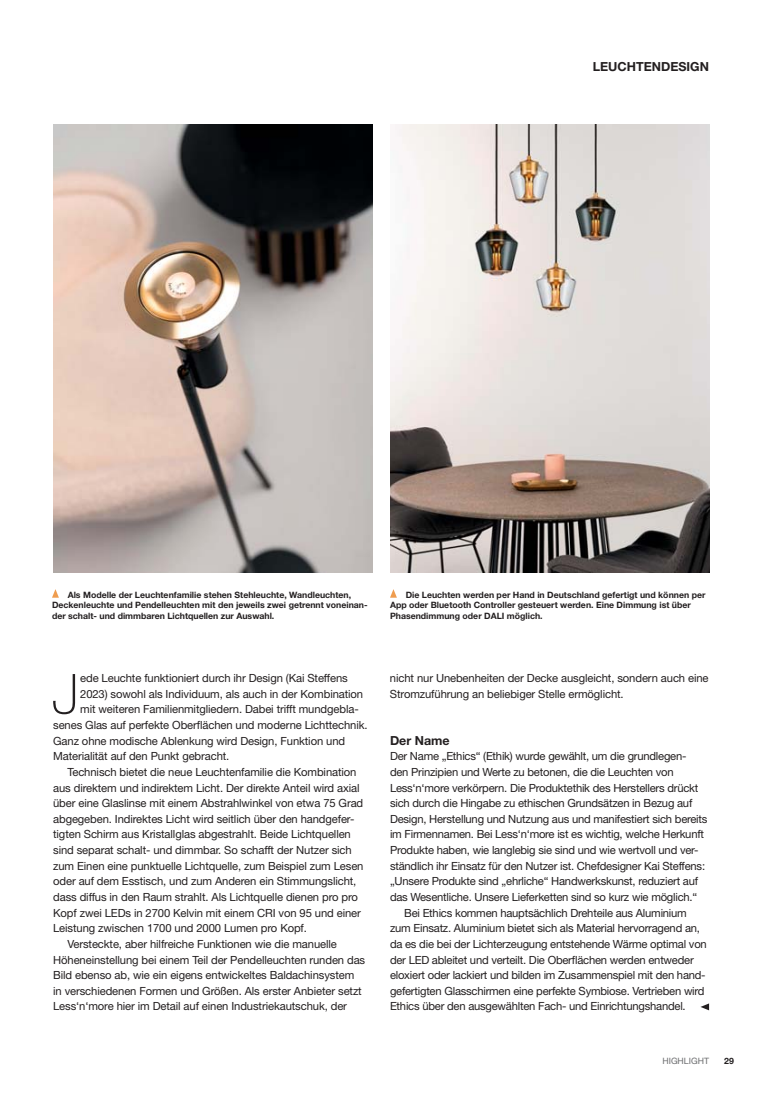
<style>
.page{position:relative;width:780px;height:1099px;background:#fff}
.page>*{position:absolute;margin:0;border:0;box-sizing:border-box;transform-origin:0 0}
.t1{font:100 55px "Helvetica Neue LT Std";color:#231f20}
.t2{font:700 12.5px "Helvetica Neue LT Std";color:#231f20}
.t3{font:11.25px/15.6px "Helvetica Neue LT Std";letter-spacing:-.01em;color:#231f20}
.t4{font:700 8.75px/10.5px "Helvetica Neue LT Std";color:#231f20}
.t5{font:8.75px "Helvetica Neue LT Std";color:#6d6e70}
</style>
<div class="page">
<svg style="left:700px;top:1003px;width:9px;height:7px"></svg>
<svg style="left:52px;top:589px;width:7px;height:8px"></svg>
<svg style="left:390px;top:589px;width:7px;height:8px"></svg>
<img style="left:390px;top:124px;width:319px;height:448px">
<img style="left:53px;top:124px;width:319px;height:448px">
<p class="t2" style="left:592px;top:62px;width:118px">LEUCHTENDESIGN</p>
<p class="t4" style="left:52px;top:590px;width:317px;text-indent:16px">Als Modelle der Leuchtenfamilie stehen Stehleuchte, Wandleuchten,<br>Deckenleuchte und Pendelleuchten mit den jeweils zwei getrennt voneinan&shy;der schalt- und dimmbaren Lichtquellen zur Auswahl.</p>
<p class="t4" style="left:390px;top:590px;width:317px;text-indent:16px">Die Leuchten werden per Hand in Deutschland gefertigt und können per<br>App oder Bluetooth Controller gesteuert werden. Eine Dimmung ist über<br>Phasendimmung oder DALI möglich.</p>
<h1 class="t1" style="left:52px;top:674px;width:28px">J</h1>
<p class="t3" style="left:80px;top:671px;width:269px">ede Leuchte funktioniert durch ihr Design (Kai Steffens</p>
<p class="t3" style="left:80px;top:687px;width:284px">2023) sowohl als Individuum, als auch in der Kombination</p>
<p class="t3" style="left:80px;top:703px;width:280px">mit weiteren Familienmitgliedern. Dabei trifft mundgebla-</p>
<p class="t3" style="left:53px;top:718px;width:316px">senes Glas auf perfekte Oberflächen und moderne Lichttechnik.</p>
<p class="t3" style="left:53px;top:734px;width:293px">Ganz ohne modische Ablenkung wird Design, Funktion und</p>
<p class="t3" style="left:53px;top:749px;width:178px">Materialität auf den Punkt gebracht.</p>
<p class="t3" style="left:67px;top:765px;width:291px">Technisch bietet die neue Leuchtenfamilie die Kombination</p>
<p class="t3" style="left:53px;top:781px;width:308px">aus direktem und indirektem Licht. Der direkte Anteil wird axial</p>
<p class="t3" style="left:53px;top:796px;width:311px">über eine Glaslinse mit einem Abstrahlwinkel von etwa 75 Grad</p>
<p class="t3" style="left:53px;top:812px;width:303px">abgegeben. Indirektes Licht wird seitlich über den handgefer-</p>
<p class="t3" style="left:53px;top:828px;width:299px">tigten Schirm aus Kristallglas abgestrahlt. Beide Lichtquellen</p>
<p class="t3" style="left:53px;top:843px;width:300px">sind separat schalt- und dimmbar. So schafft der Nutzer sich</p>
<p class="t3" style="left:53px;top:859px;width:312px">zum Einen eine punktuelle Lichtquelle, zum Beispiel zum Lesen</p>
<p class="t3" style="left:53px;top:874px;width:305px">oder auf dem Esstisch, und zum Anderen ein Stimmungslicht,</p>
<p class="t3" style="left:53px;top:890px;width:306px">dass diffus in den Raum strahlt. Als Lichtquelle dienen pro pro</p>
<p class="t3" style="left:53px;top:906px;width:309px">Kopf zwei LEDs in 2700 Kelvin mit einem CRI von 95 und einer</p>
<p class="t3" style="left:53px;top:921px;width:255px">Leistung zwischen 1700 und 2000 Lumen pro Kopf.</p>
<p class="t3" style="left:67px;top:937px;width:271px">Versteckte, aber hilfreiche Funktionen wie die manuelle</p>
<p class="t3" style="left:53px;top:953px;width:313px">Höheneinstellung bei einem Teil der Pendelleuchten runden das</p>
<p class="t3" style="left:53px;top:968px;width:303px">Bild ebenso ab, wie ein eigens entwickeltes Baldachinsystem</p>
<p class="t3" style="left:53px;top:984px;width:310px">in verschiedenen Formen und Größen. Als erster Anbieter setzt</p>
<p class="t3" style="left:53px;top:999px;width:295px">Less‘n‘more hier im Detail auf einen Industriekautschuk, der</p>
<p class="t3" style="left:390px;top:671px;width:320px">nicht nur Unebenheiten der Decke ausgleicht, sondern auch eine<br>Stromzuführung an beliebiger Stelle ermöglicht.</p>
<p class="t2" style="left:390px;top:735px;width:61px">Der Name</p>
<p class="t3" style="left:390px;top:749px;width:298px">Der Name „Ethics“ (Ethik) wurde gewählt, um die grundlegen-</p>
<p class="t3" style="left:390px;top:765px;width:285px">den Prinzipien und Werte zu betonen, die die Leuchten von</p>
<p class="t3" style="left:390px;top:781px;width:310px">Less‘n‘more verkörpern. Die Produktethik des Herstellers drückt</p>
<p class="t3" style="left:390px;top:796px;width:304px">sich durch die Hingabe zu ethischen Grundsätzen in Bezug auf</p>
<p class="t3" style="left:390px;top:812px;width:319px">Design, Herstellung und Nutzung aus und manifestiert sich bereits</p>
<p class="t3" style="left:390px;top:828px;width:315px">im Firmennamen. Bei Less‘n‘more ist es wichtig, welche Herkunft</p>
<p class="t3" style="left:390px;top:843px;width:310px">Produkte haben, wie langlebig sie sind und wie wertvoll und ver-</p>
<p class="t3" style="left:390px;top:859px;width:316px">ständlich ihr Einsatz für den Nutzer ist. Chefdesigner Kai Steffens:</p>
<p class="t3" style="left:390px;top:874px;width:309px">„Unsere Produkte sind „ehrliche“ Handwerkskunst, reduziert auf</p>
<p class="t3" style="left:390px;top:890px;width:309px">das Wesentliche. Unsere Lieferketten sind so kurz wie möglich.“</p>
<p class="t3" style="left:404px;top:906px;width:284px">Bei Ethics kommen hauptsächlich Drehteile aus Aluminium</p>
<p class="t3" style="left:390px;top:921px;width:311px">zum Einsatz. Aluminium bietet sich als Material hervorragend an,</p>
<p class="t3" style="left:390px;top:937px;width:318px">da es die bei der Lichterzeugung entstehende Wärme optimal von</p>
<p class="t3" style="left:390px;top:953px;width:305px">der LED ableitet und verteilt. Die Oberflächen werden entweder</p>
<p class="t3" style="left:390px;top:968px;width:317px">eloxiert oder lackiert und bilden im Zusammenspiel mit den hand-</p>
<p class="t3" style="left:390px;top:984px;width:316px">gefertigten Glasschirmen eine perfekte Symbiose. Vertrieben wird</p>
<p class="t3" style="left:390px;top:999px;width:297px">Ethics über den ausgewählten Fach- und Einrichtungshandel.</p>
<p class="t5" style="left:662px;top:1057px;width:48px">HIGHLIGHT</p>
<p class="t4" style="left:724px;top:1056px;width:11px">29</p>
</div>
